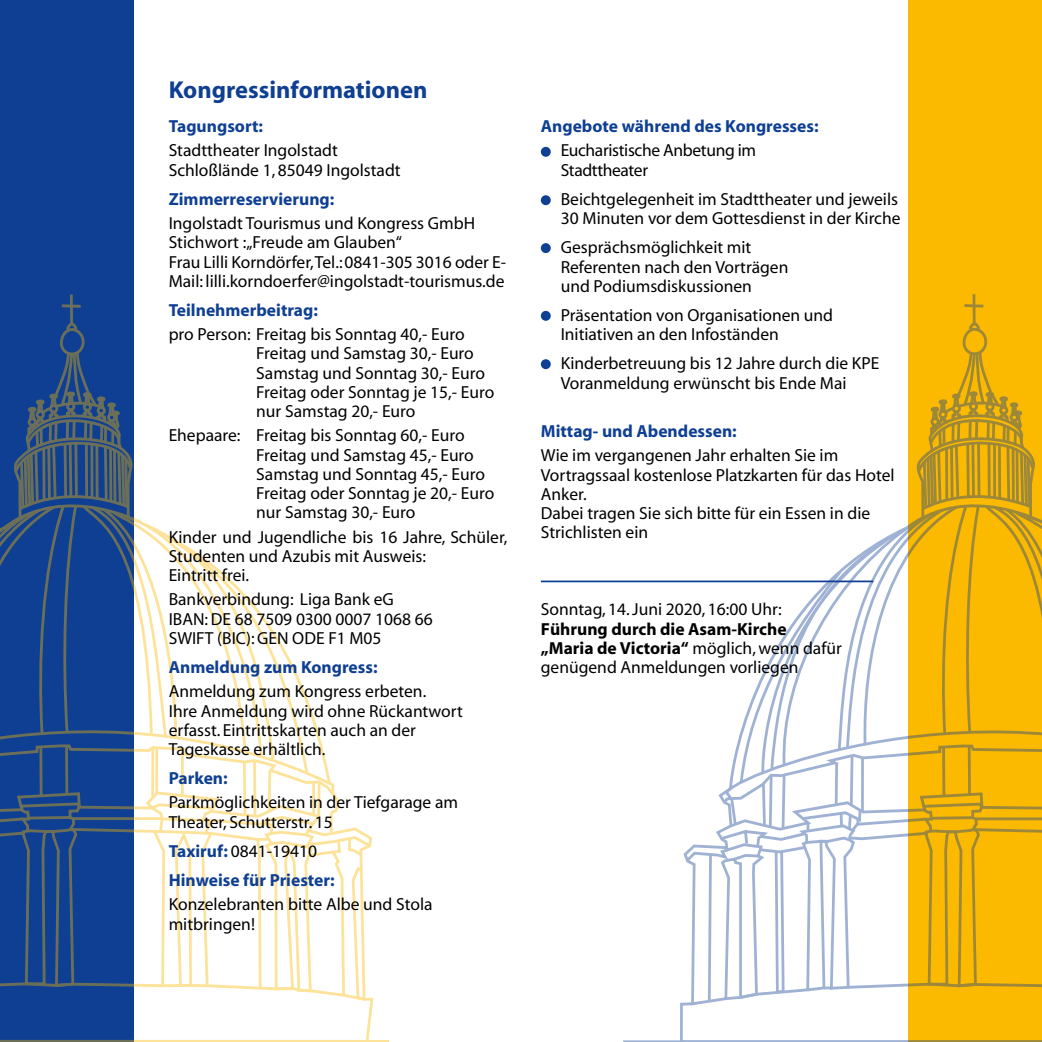
<style>
.page{position:relative;width:1042px;height:1042px;background:#fff}
.page>*{position:absolute;margin:0;border:0;box-sizing:border-box;transform-origin:0 0}
.t1{font:700 24.5px "Myriad";color:#0f3f93}
.t2{font:17.5px/19.2px "Myriad";color:#000}
.t3{font:700 17.5px/29.2px "Myriad";color:#0f3f93}
.t4{font:17.5px/19.2px "Myriad";letter-spacing:-.02em;color:#000}
.s1{font-weight:400;color:#000}
.s2{font-weight:700}
</style>
<div class="page">
<div style="left:0;top:0;width:134px;height:1042px;background:#0f3f93"></div>
<svg style="left:0;top:294px;width:374px;height:708px"></svg>
<hr style="left:0;top:1040px;width:388px;height:2px;background:#fbb900">
<div style="left:541px;top:195px;width:10px;height:10px;background:#0f3f93;border-radius:50%"></div>
<div style="left:541px;top:147px;width:10px;height:10px;background:#0f3f93;border-radius:50%"></div>
<div style="left:541px;top:243px;width:10px;height:10px;background:#0f3f93;border-radius:50%"></div>
<div style="left:541px;top:311px;width:10px;height:10px;background:#0f3f93;border-radius:50%"></div>
<div style="left:541px;top:359px;width:10px;height:10px;background:#0f3f93;border-radius:50%"></div>
<div style="left:908px;top:0;width:134px;height:1042px;background:#fbb900"></div>
<svg style="left:682px;top:294px;width:360px;height:713px"></svg>
<hr style="left:623px;top:1040px;width:419px;height:2px;background:#0f3f93">
<hr style="left:541px;top:580px;width:332px;height:2px;background:#0f3f93">
<h1 class="t1" style="left:169px;top:77px;width:260px">Kongressinformationen</h1>
<p class="t3" style="left:169px;top:112px;width:96px">Tagungsort:</p>
<p class="t2" style="left:169px;top:142px;width:233px">Stadttheater Ingolstadt<br>Schloßlände 1, 85049 Ingolstadt</p>
<p class="t3" style="left:169px;top:185px;width:167px">Zimmerreservierung:</p>
<p class="t2" style="left:169px;top:214px;width:339px">Ingolstadt Tourismus und Kongress GmbH Stichwort : „Freude am Glauben“<br>Frau Lilli Korndörfer, Tel.: 0841-305 3016 oder E-Mail: lilli.korndoerfer@ingolstadt-tourismus.de</p>
<p class="t3" style="left:169px;top:296px;width:151px">Teilnehmerbeitrag:</p>
<p class="t2" style="left:256px;top:325px;width:240px;text-indent:-87px">pro Person: Freitag bis Sonntag 40,- Euro<br>Freitag und Samstag 30,- Euro<br>Samstag und Sonntag 30,- Euro<br>Freitag oder Sonntag je 15,- Euro nur Samstag 20,- Euro</p>
<p class="t2" style="left:256px;top:427px;width:240px;text-indent:-87px">Ehepaare: Freitag bis Sonntag 60,- Euro<br>Freitag und Samstag 45,- Euro<br>Samstag und Sonntag 45,- Euro<br>Freitag oder Sonntag je 20,- Euro nur Samstag 30,- Euro</p>
<p class="t2" style="left:169px;top:528px;width:340px">Kinder und Jugendliche bis 16 Jahre, Schüler,<br>Studenten und Azubis mit Ausweis:<br>Eintritt frei.</p>
<p class="t2" style="left:169px;top:591px;width:266px">Bankverbindung: Liga Bank eG<br>IBAN: DE 68 7509 0300 0007 1068 66<br>SWIFT (BIC): GEN ODE F1 M05</p>
<p class="t3" style="left:169px;top:653px;width:210px">Anmeldung zum Kongress:</p>
<p class="t2" style="left:169px;top:682px;width:296px">Anmeldung zum Kongress erbeten.<br>Ihre Anmeldung wird ohne Rückantwort erfasst. Eintrittskarten auch an der Tageskasse erhältlich.</p>
<p class="t3" style="left:169px;top:764px;width:61px">Parken:</p>
<p class="t2" style="left:169px;top:794px;width:291px">Parkmöglichkeiten in der Tiefgarage am<br>Theater, Schutterstr. 15</p>
<p class="t3" style="left:169px;top:837px;width:167px">Taxiruf: <span class="s1">0841-19410<br></span>Hinweise für Priester:</p>
<p class="t2" style="left:169px;top:895px;width:265px">Konzelebranten bitte Albe und Stola mitbringen!</p>
<p class="t3" style="left:541px;top:112px;width:279px">Angebote während des Kongresses:</p>
<p class="t4" style="left:561px;top:142px;width:197px">Eucharistische Anbetung im<br>Stadttheater</p>
<p class="t2" style="left:561px;top:190px;width:341px">Beichtgelegenheit im Stadttheater und jeweils<br>30 Minuten vor dem Gottesdienst in der Kirche</p>
<p class="t2" style="left:561px;top:239px;width:229px">Gesprächsmöglichkeit mit<br>Referenten nach den Vorträgen und Podiumsdiskussionen</p>
<p class="t2" style="left:561px;top:306px;width:274px">Präsentation von Organisationen und<br>Initiativen an den Infoständen</p>
<p class="t2" style="left:561px;top:355px;width:320px">Kinderbetreuung bis 12 Jahre durch die KPE<br>Voranmeldung erwünscht bis Ende Mai</p>
<p class="t3" style="left:541px;top:417px;width:197px">Mittag- und Abendessen:</p>
<p class="t2" style="left:541px;top:446px;width:355px">Wie im vergangenen Jahr erhalten Sie im<br>Vortragssaal kostenlose Platzkarten für das Hotel<br>Anker.<br>Dabei tragen Sie sich bitte für ein Essen in die<br>Strichlisten ein</p>
<p class="t2" style="left:541px;top:600px;width:242px">Sonntag, 14. Juni 2020, 16:00 Uhr:</p>
<p class="t2" style="left:541px;top:620px;width:302px"><span class="s2">Führung durch die Asam-Kirche „Maria de Victoria“</span> möglich, wenn dafür genügend Anmeldungen vorliegen</p>
</div>
